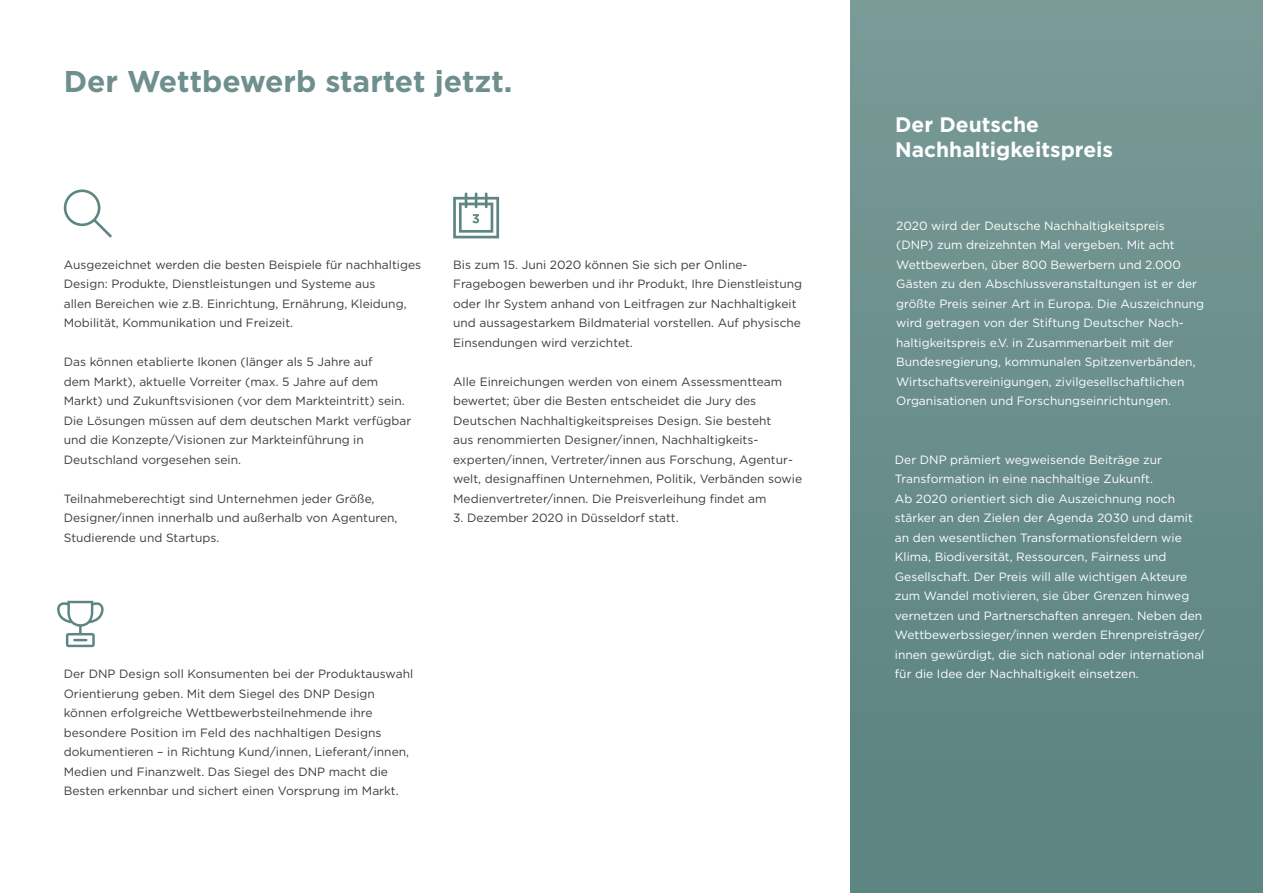
<style>
.page{position:relative;width:1263px;height:893px;background:#fff}
.page>*{position:absolute;margin:0;border:0;box-sizing:border-box;transform-origin:0 0}
.t1{font:700 30px "Gotham";color:#6e8f8d}
.t2{font:700 21px/25.2px "Gotham";color:#fff}
.t3{font:12px/19.5px "Gotham";color:#3c3c3b}
.t4{font:12px/19.5px "Gotham";color:#fff}
</style>
<div class="page">
<svg style="left:453px;top:193px;width:46px;height:45px"></svg>
<div style="left:850px;top:0;width:413px;height:893px;background:linear-gradient(to bottom,#799a97,#5a827f)"></div>
<svg style="left:64px;top:189px;width:48px;height:49px"></svg>
<svg style="left:57px;top:601px;width:47px;height:46px"></svg>
<h1 class="t1" style="left:64px;top:62px;width:450px">Der Wettbewerb startet jetzt.</h1>
<p class="t3" style="left:64px;top:254px;width:359px">Ausgezeichnet werden die besten Beispiele für nachhaltiges Design: Produkte, Dienstleistungen und Systeme aus<br>allen Bereichen wie z.B. Einrichtung, Ernährung, Kleidung, Mobilität, Kommunikation und Freizeit.</p>
<p class="t3" style="left:64px;top:352px;width:349px">Das können etablierte Ikonen (länger als 5 Jahre auf<br>dem Markt), aktuelle Vorreiter (max. 5 Jahre auf dem Markt) und Zukunftsvisionen (vor dem Markteintritt) sein.<br>Die Lösungen müssen auf dem deutschen Markt verfügbar und die Konzepte/Visionen zur Markteinführung in Deutschland vorgesehen sein.</p>
<p class="t3" style="left:64px;top:488px;width:335px">Teilnahmeberechtigt sind Unternehmen jeder Größe,<br>Designer/innen innerhalb und außerhalb von Agenturen,<br>Studierende und Startups.</p>
<p class="t3" style="left:453px;top:254px;width:351px">Bis zum 15. Juni 2020 können Sie sich per Online-Fragebogen bewerben und ihr Produkt, Ihre Dienstleistung oder Ihr System anhand von Leitfragen zur Nachhaltigkeit und aussagestarkem Bildmaterial vorstellen. Auf physische Einsendungen wird verzichtet.</p>
<p class="t3" style="left:453px;top:371px;width:350px">Alle Einreichungen werden von einem Assessmentteam bewertet; über die Besten entscheidet die Jury des Deutschen Nachhaltigkeitspreises Design. Sie besteht<br>aus renommierten Designer/innen, Nachhaltigkeits&shy;experten/innen, Vertreter/innen aus Forschung, Agentur&shy;welt, designaffinen Unternehmen, Politik, Verbänden sowie Medienvertreter/innen. Die Preisverleihung findet am</p>
<p class="t3" style="left:453px;top:508px;width:227px">3. Dezember 2020 in Düsseldorf statt.</p>
<p class="t3" style="left:64px;top:664px;width:351px">Der DNP Design soll Konsumenten bei der Produktauswahl Orientierung geben. Mit dem Siegel des DNP Design können erfolgreiche Wettbewerbsteilnehmende ihre besondere Position im Feld des nachhaltigen Designs dokumentieren – in Richtung Kund/innen, Lieferant/innen, Medien und Finanzwelt. Das Siegel des DNP macht die Besten erkennbar und sichert einen Vorsprung im Markt.</p>
<h2 class="t2" style="left:895px;top:112px;width:219px">Der Deutsche<br>Nachhaltigkeitspreis</h2>
<p class="t4" style="left:896px;top:215px;width:309px">2020 wird der Deutsche Nachhaltigkeitspreis (DNP) zum dreizehnten Mal vergeben. Mit acht Wettbewerben, über 800 Bewerbern und 2.000<br>Gästen zu den Abschlussveranstaltungen ist er der größte Preis seiner Art in Europa. Die Auszeichnung wird getragen von der Stiftung Deutscher Nach&shy;haltigkeitspreis e.V. in Zusammenarbeit mit der Bundesregierung, kommunalen Spitzenverbänden, Wirtschaftsvereinigungen, zivilgesellschaftlichen Organisationen und Forschungseinrichtungen.</p>
<p class="t4" style="left:895px;top:449px;width:311px">Der DNP prämiert wegweisende Beiträge zur Transformation in eine nachhaltige Zukunft.<br>Ab 2020 orientiert sich die Auszeichnung noch stärker an den Zielen der Agenda 2030 und damit an den wesentlichen Transformationsfeldern wie Klima, Biodiversität, Ressourcen, Fairness und Gesellschaft. Der Preis will alle wichtigen Akteure zum Wandel motivieren, sie über Grenzen hinweg vernetzen und Partnerschaften anregen. Neben den Wettbewerbssieger/innen werden Ehrenpreisträger/ innen gewürdigt, die sich national oder international für die Idee der Nachhaltigkeit einsetzen.</p>
</div>
